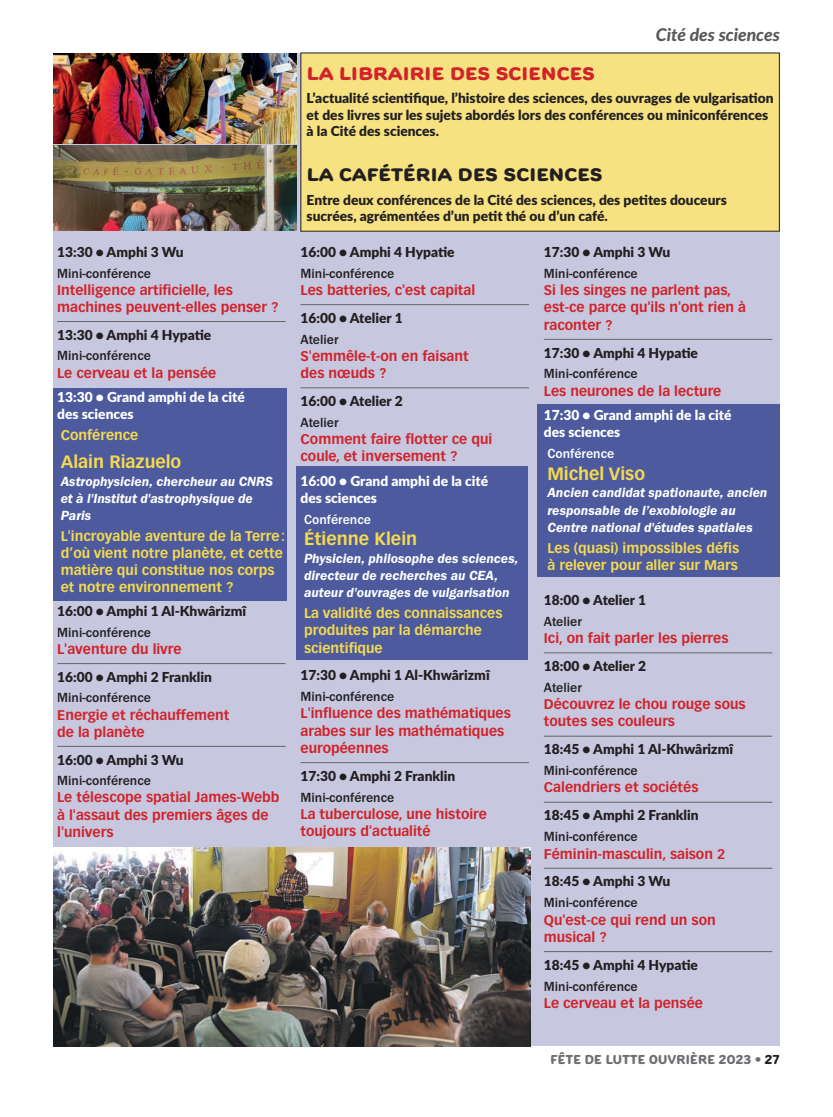
<style>
.page{position:relative;width:833px;height:1117px;background:#fff}
.page>*{position:absolute;margin:0;border:0;box-sizing:border-box;transform-origin:0 0}
.Interv_conf{font:700 17.5px "Vectora LT Pro";color:#f3da50}
.Encadré_T1{font:expanded 17.5px "Pinecone MVB";letter-spacing:-.02em;color:#d1232a}
.Encadré_T1-2{font:expanded 17.5px "Pinecone MVB";letter-spacing:-.02em;color:#231f20}
.t1{font:italic 800 17.5px "Lato";color:#57585a}
.Nom{font:700 13.75px/17.2px "Vectora LT Pro";color:#d1232a}
.auteur{font:900 13.75px/16.5px "Lato";color:#231f20}
.description_interven{font:13.75px/17.2px "Franklin Gothic URW Dem Ita";color:#fff}
.Genre{font:500 13.75px "Franklin Gothic URW";color:#231f20}
.Titre_conf_encadré{font:700 13.75px/17.1px "Vectora LT Pro";color:#f3da50}
.Lieu{font:900 13.75px "Lato";color:#231f20}
.Lieu_encadré{font:900 13.75px/17.2px "Lato";color:#fff}
.Lieu_sans_filet{font:900 13.75px "Lato";color:#231f20}
.Nom-2{font:900 13.75px "Lato";color:#231f20}
.Genre_encadré{font:500 13.75px "Franklin Gothic URW";color:#fff}
.t2{font:12.5px "Pinecone MVB";letter-spacing:-.02em;color:#6c6d70}
.s1{color:#231f20}
</style>
<div class="page">
<div style="left:53px;top:53px;width:727px;height:992px;background:#c7c7e0"></div>
<div style="left:296px;top:466px;width:231px;height:194px;background:#4d5a9e"></div>
<div style="left:53px;top:387px;width:233px;height:213px;background:#4d5a9e"></div>
<div style="left:537px;top:404px;width:243px;height:172px;background:#4d5a9e"></div>
<div style="left:301px;top:53px;width:478px;height:178px;background:#f6e281"></div>
<img style="left:53px;top:53px;width:244px;height:90px">
<hr style="left:57px;top:321px;width:228px;height:1px;background:#636366">
<hr style="left:57px;top:663px;width:228px;height:1px;background:#636366">
<hr style="left:57px;top:745px;width:228px;height:1px;background:#636366">
<hr style="left:300px;top:304px;width:229px;height:1px;background:#636366">
<hr style="left:300px;top:387px;width:229px;height:1px;background:#636366">
<hr style="left:300px;top:762px;width:229px;height:1px;background:#636366">
<hr style="left:544px;top:339px;width:228px;height:1px;background:#636366">
<hr style="left:544px;top:652px;width:228px;height:1px;background:#636366">
<hr style="left:544px;top:735px;width:228px;height:1px;background:#636366">
<hr style="left:544px;top:801px;width:228px;height:1px;background:#636366">
<hr style="left:544px;top:867px;width:228px;height:1px;background:#636366">
<hr style="left:544px;top:950px;width:228px;height:1px;background:#636366">
<img style="left:54px;top:145px;width:243px;height:85px">
<img style="left:53px;top:847px;width:477px;height:198px">
<p class="Nom-2" style="left:57px;top:241px;width:128px">13:30 • Amphi 3 Wu</p>
<p class="Genre" style="left:57px;top:264px;width:95px">Mini-conférence</p>
<p class="Nom" style="left:57px;top:281px;width:223px">Intelligence artificielle, les machines peuvent-elles penser ?</p>
<p class="Lieu" style="left:57px;top:324px;width:156px">13:30 • Amphi 4 Hypatie</p>
<p class="Genre" style="left:57px;top:347px;width:95px">Mini-conférence</p>
<p class="Nom" style="left:57px;top:364px;width:161px">Le cerveau et la pensée</p>
<p class="Lieu_encadré" style="left:57px;top:387px;width:189px">13:30 • Grand amphi de la cité des sciences</p>
<p class="Titre_conf_encadré" style="left:61px;top:426px;width:79px">Conférence</p>
<p class="Interv_conf" style="left:61px;top:451px;width:122px">Alain Riazuelo</p>
<p class="description_interven" style="left:61px;top:472px;width:214px">Astrophysicien, chercheur au CNRS et à l'Institut d'astrophysique de<br>Paris</p>
<p class="Titre_conf_encadré" style="left:61px;top:527px;width:226px">L'incroyable aventure de la Terre: d’où vient notre planète, et cette matière qui constitue nos corps et notre environnement ?</p>
<p class="Lieu_sans_filet" style="left:57px;top:600px;width:191px">16:00 • Amphi 1 Al-Khwârizmî</p>
<p class="Genre" style="left:57px;top:623px;width:95px">Mini-conférence</p>
<p class="Nom" style="left:57px;top:640px;width:126px">L'aventure du livre</p>
<p class="Lieu" style="left:57px;top:666px;width:156px">16:00 • Amphi 2 Franklin</p>
<p class="Genre" style="left:57px;top:689px;width:95px">Mini-conférence</p>
<p class="Nom" style="left:57px;top:706px;width:174px">Energie et réchauffement de la planète</p>
<p class="Lieu" style="left:57px;top:749px;width:128px">16:00 • Amphi 3 Wu</p>
<p class="Genre" style="left:57px;top:772px;width:95px">Mini-conférence</p>
<p class="Nom" style="left:57px;top:788px;width:224px">Le télescope spatial James-Webb à l'assaut des premiers âges de l'univers</p>
<p class="t1" style="left:656px;top:21px;width:125px">Cité des sciences</p>
<p class="Encadré_T1" style="left:307px;top:59px;width:290px">LA LIBRAIRIE DES SCIENCES</p>
<p class="auteur" style="left:307px;top:89px;width:468px">L’actualité scientifique, l’histoire des sciences, des ouvrages de vulgarisation et des livres sur les sujets abordés lors des conférences ou miniconférences à la Cité des sciences.</p>
<p class="Encadré_T1-2" style="left:307px;top:161px;width:297px">LA CAFÉTÉRIA DES SCIENCES</p>
<p class="auteur" style="left:307px;top:191px;width:422px">Entre deux conférences de la Cité des sciences, des petites douceurs sucrées, agrémentées d’un petit thé ou d’un café.</p>
<p class="Nom-2" style="left:300px;top:241px;width:156px">16:00 • Amphi 4 Hypatie</p>
<p class="Genre" style="left:300px;top:264px;width:95px">Mini-conférence</p>
<p class="Nom" style="left:300px;top:281px;width:176px">Les batteries, c'est capital</p>
<p class="Lieu" style="left:300px;top:307px;width:104px">16:00 • Atelier 1</p>
<p class="Genre" style="left:300px;top:330px;width:40px">Atelier</p>
<p class="Nom" style="left:300px;top:347px;width:170px">S'emmêle-t-on en faisant des nœuds ?</p>
<p class="Lieu" style="left:300px;top:390px;width:104px">16:00 • Atelier 2</p>
<p class="Genre" style="left:300px;top:413px;width:40px">Atelier</p>
<p class="Nom" style="left:300px;top:430px;width:193px">Comment faire flotter ce qui coule, et inversement ?</p>
<p class="Lieu_encadré" style="left:300px;top:471px;width:189px">16:00 • Grand amphi de la cité des sciences</p>
<p class="Genre_encadré" style="left:304px;top:510px;width:68px">Conférence</p>
<p class="Interv_conf" style="left:304px;top:528px;width:115px">Étienne Klein</p>
<p class="description_interven" style="left:304px;top:549px;width:216px">Physicien, philosophe des sciences, directeur de recherches au CEA, auteur d'ouvrages de vulgarisation</p>
<p class="Titre_conf_encadré" style="left:304px;top:604px;width:200px">La validité des connaissances produites par la démarche scientifique</p>
<p class="Lieu_sans_filet" style="left:300px;top:665px;width:191px">17:30 • Amphi 1 Al-Khwârizmî</p>
<p class="Genre" style="left:300px;top:688px;width:95px">Mini-conférence</p>
<p class="Nom" style="left:300px;top:704px;width:212px">L'influence des mathématiques arabes sur les mathématiques européennes</p>
<p class="Lieu" style="left:300px;top:765px;width:156px">17:30 • Amphi 2 Franklin</p>
<p class="Genre" style="left:300px;top:788px;width:95px">Mini-conférence</p>
<p class="Nom" style="left:300px;top:805px;width:188px">La tuberculose, une histoire toujours d'actualité</p>
<p class="Lieu" style="left:544px;top:241px;width:128px">17:30 • Amphi 3 Wu</p>
<p class="Genre" style="left:544px;top:264px;width:95px">Mini-conférence</p>
<p class="Nom" style="left:544px;top:281px;width:204px">Si les singes ne parlent pas, est-ce parce qu'ils n'ont rien à raconter ?</p>
<p class="Lieu" style="left:544px;top:342px;width:156px">17:30 • Amphi 4 Hypatie</p>
<p class="Genre" style="left:544px;top:365px;width:95px">Mini-conférence</p>
<p class="Nom" style="left:544px;top:382px;width:179px">Les neurones de la lecture</p>
<p class="Lieu_encadré" style="left:544px;top:405px;width:189px">17:30 • Grand amphi de la cité des sciences</p>
<p class="Genre_encadré" style="left:547px;top:445px;width:68px">Conférence</p>
<p class="Interv_conf" style="left:547px;top:463px;width:99px">Michel Viso</p>
<p class="description_interven" style="left:547px;top:483px;width:221px">Ancien candidat spationaute, ancien responsable de l’exobiologie au<br>Centre national d'études spatiales</p>
<p class="Titre_conf_encadré" style="left:547px;top:539px;width:193px">Les (quasi) impossibles défis à relever pour aller sur Mars</p>
<p class="Lieu_sans_filet" style="left:544px;top:589px;width:104px">18:00 • Atelier 1</p>
<p class="Genre" style="left:544px;top:612px;width:40px">Atelier</p>
<p class="Nom" style="left:544px;top:629px;width:186px">Ici, on fait parler les pierres</p>
<p class="Lieu" style="left:544px;top:655px;width:104px">18:00 • Atelier 2</p>
<p class="Genre" style="left:544px;top:678px;width:40px">Atelier</p>
<p class="Nom" style="left:544px;top:695px;width:203px">Découvrez le chou rouge sous toutes ses couleurs</p>
<p class="Lieu" style="left:544px;top:738px;width:191px">18:45 • Amphi 1 Al-Khwârizmî</p>
<p class="Genre" style="left:544px;top:762px;width:95px">Mini-conférence</p>
<p class="Nom" style="left:544px;top:778px;width:156px">Calendriers et sociétés</p>
<p class="Lieu" style="left:544px;top:804px;width:156px">18:45 • Amphi 2 Franklin</p>
<p class="Genre" style="left:544px;top:828px;width:95px">Mini-conférence</p>
<p class="Nom" style="left:544px;top:844px;width:183px">Féminin-masculin, saison 2</p>
<p class="Lieu" style="left:544px;top:870px;width:128px">18:45 • Amphi 3 Wu</p>
<p class="Genre" style="left:544px;top:894px;width:95px">Mini-conférence</p>
<p class="Nom" style="left:544px;top:910px;width:173px">Qu'est-ce qui rend un son musical ?</p>
<p class="Lieu" style="left:544px;top:954px;width:156px">18:45 • Amphi 4 Hypatie</p>
<p class="Genre" style="left:544px;top:977px;width:95px">Mini-conférence</p>
<p class="Nom" style="left:544px;top:994px;width:161px">Le cerveau et la pensée</p>
<p class="t2" style="left:550px;top:1049px;width:231px">FÊTE DE LUTTE OUVRIÈRE 2023 • <span class="s1">27</span></p>
</div>
